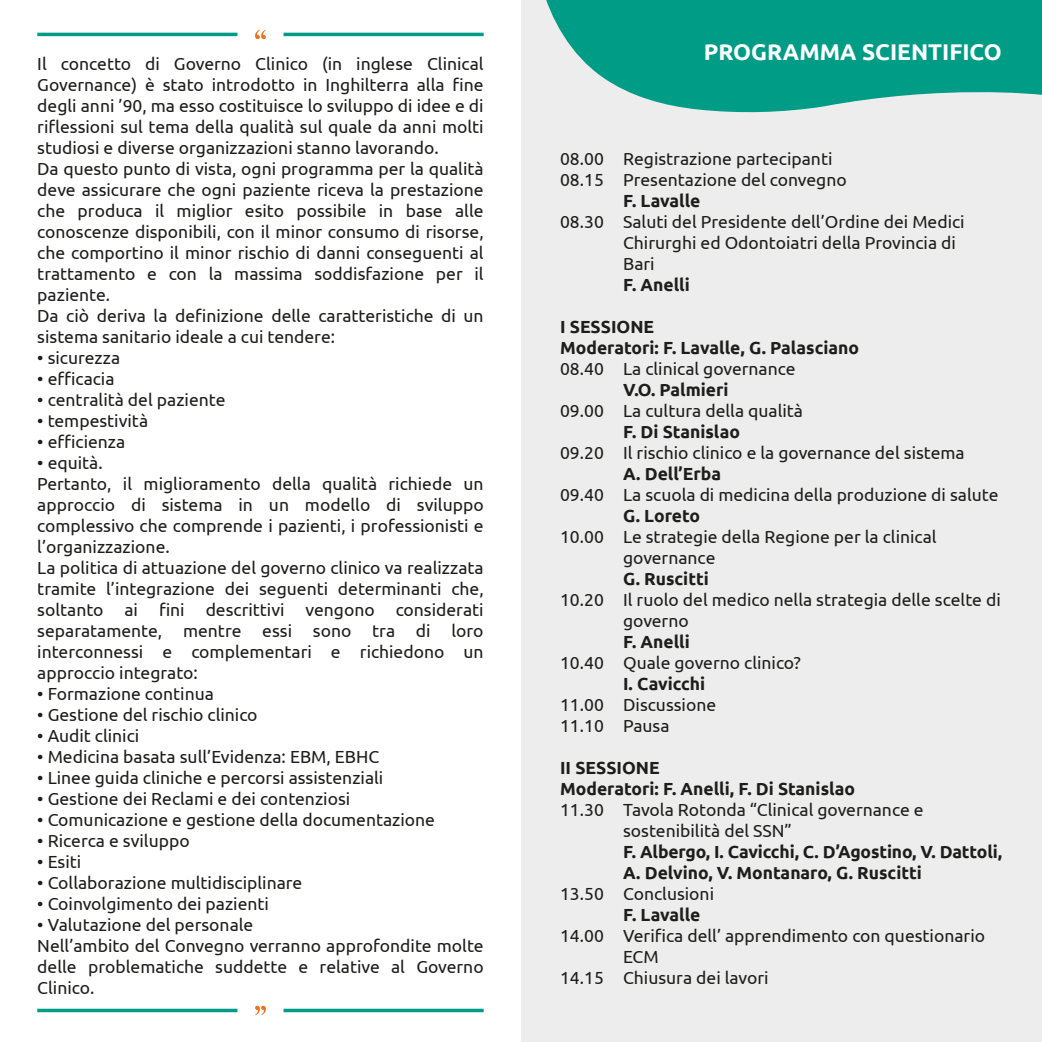
<style>
.page{position:relative;width:1042px;height:1042px;background:#fff}
.page>*{position:absolute;margin:0;border:0;box-sizing:border-box;transform-origin:0 0}
.t1{font:700 22.75px "Ubuntu";color:#fff}
.t2{font:17.5px/21px "Ubuntu";color:#1d1d1b}
.t3{font:700 17.5px/21px "Ubuntu";color:#1d1d1b}
</style>
<div class="page">
<div style="left:521px;top:0;width:521px;height:1042px;background:#ededed"></div>
<svg style="left:546px;top:0;width:496px;height:113px;fill:#009c86"></svg>
<hr style="left:37px;top:33px;width:200px;height:3px;background:#009c86">
<hr style="left:283px;top:33px;width:201px;height:3px;background:#009c86">
<svg style="left:255px;top:30px;width:11px;height:9px"></svg>
<svg style="left:37px;top:1008px;width:200px;height:4px"></svg>
<svg style="left:283px;top:1008px;width:201px;height:4px"></svg>
<svg style="left:255px;top:1006px;width:11px;height:9px"></svg>
<p class="t2" style="left:37px;top:52px;width:448px">Il concetto di Governo Clinico (in inglese Clinical Governance) è stato introdotto in Inghilterra alla fine degli anni ’90, ma esso costituisce lo sviluppo di idee e di riflessioni sul tema della qualità sul quale da anni molti studiosi e diverse organizzazioni stanno lavorando.<br>Da questo punto di vista, ogni programma per la qualità deve assicurare che ogni paziente riceva la prestazione che produca il miglior esito possibile in base alle conoscenze disponibili, con il minor consumo di risorse, che comportino il minor rischio di danni conseguenti al trattamento e con la massima soddisfazione per il paziente.<br>Da ciò deriva la definizione delle caratteristiche di un sistema sanitario ideale a cui tendere:</p>
<p class="t2" style="left:37px;top:346px;width:84px">• sicurezza</p>
<p class="t2" style="left:37px;top:367px;width:79px">• efficacia</p>
<p class="t2" style="left:37px;top:388px;width:190px">• centralità del paziente</p>
<p class="t2" style="left:37px;top:409px;width:112px">• tempestività</p>
<p class="t2" style="left:37px;top:430px;width:89px">• efficienza</p>
<p class="t2" style="left:37px;top:451px;width:448px">• equità.<br>Pertanto, il miglioramento della qualità richiede un approccio di sistema in un modello di sviluppo complessivo che comprende i pazienti, i professionisti e l’organizzazione.<br>La politica di attuazione del governo clinico va realizzata tramite l’integrazione dei seguenti determinanti che, soltanto ai fini descrittivi vengono considerati separatamente, mentre essi sono tra di loro interconnessi e complementari e richiedono un approccio integrato:</p>
<p class="t2" style="left:37px;top:682px;width:178px">• Formazione continua</p>
<p class="t2" style="left:37px;top:703px;width:222px">• Gestione del rischio clinico</p>
<p class="t2" style="left:37px;top:724px;width:103px">• Audit clinici</p>
<p class="t2" style="left:37px;top:745px;width:343px">• Medicina basata sull’Evidenza: EBM, EBHC</p>
<p class="t2" style="left:37px;top:766px;width:347px">• Linee guida cliniche e percorsi assistenziali</p>
<p class="t2" style="left:37px;top:787px;width:314px">• Gestione dei Reclami e dei contenziosi</p>
<p class="t2" style="left:37px;top:808px;width:399px">• Comunicazione e gestione della documentazione</p>
<p class="t2" style="left:37px;top:829px;width:154px">• Ricerca e sviluppo</p>
<p class="t2" style="left:37px;top:850px;width:46px">• Esiti</p>
<p class="t2" style="left:37px;top:871px;width:267px">• Collaborazione multidisciplinare</p>
<p class="t2" style="left:37px;top:892px;width:233px">• Coinvolgimento dei pazienti</p>
<p class="t2" style="left:37px;top:913px;width:448px">• Valutazione del personale<br>Nell’ambito del Convegno verranno approfondite molte delle problematiche suddette e relative al Governo Clinico.</p>
<h1 class="t1" style="left:704px;top:39px;width:300px">PROGRAMMA SCIENTIFICO</h1>
<p class="t2" style="left:560px;top:147px;width:288px">08.00 Registrazione partecipanti<br>08.15 Presentazione del convegno</p>
<p class="t3" style="left:623px;top:190px;width:79px">F. Lavalle</p>
<p class="t2" style="left:623px;top:210px;width:343px;text-indent:-63px">08.30 Saluti del Presidente dell’Ordine dei Medici<br>Chirurghi ed Odontoiatri della Provincia di<br>Bari</p>
<p class="t3" style="left:623px;top:274px;width:68px">F. Anelli</p>
<p class="t3" style="left:560px;top:316px;width:300px">I SESSIONE<br>Moderatori: F. Lavalle, G. Palasciano</p>
<p class="t2" style="left:560px;top:357px;width:237px">08.40 La clinical governance</p>
<p class="t3" style="left:623px;top:379px;width:107px">V.O. Palmieri</p>
<p class="t2" style="left:560px;top:399px;width:244px">09.00 La cultura della qualità</p>
<p class="t3" style="left:623px;top:421px;width:118px">F. Di Stanislao</p>
<p class="t2" style="left:560px;top:441px;width:406px">09.20 Il rischio clinico e la governance del sistema</p>
<p class="t3" style="left:623px;top:463px;width:99px">A. Dell’Erba</p>
<p class="t2" style="left:560px;top:483px;width:440px">09.40 La scuola di medicina della produzione di salute</p>
<p class="t3" style="left:623px;top:505px;width:79px">G. Loreto</p>
<p class="t2" style="left:623px;top:525px;width:315px;text-indent:-63px">10.00 Le strategie della Regione per la clinical governance</p>
<p class="t3" style="left:623px;top:568px;width:87px">G. Ruscitti</p>
<p class="t2" style="left:623px;top:588px;width:379px;text-indent:-63px">10.20 Il ruolo del medico nella strategia delle scelte di governo</p>
<p class="t3" style="left:623px;top:631px;width:68px">F. Anelli</p>
<p class="t2" style="left:560px;top:651px;width:242px">10.40 Quale governo clinico?</p>
<p class="t3" style="left:623px;top:673px;width:84px">I. Cavicchi</p>
<p class="t2" style="left:560px;top:693px;width:158px">11.00 Discussione<br>11.10 Pausa</p>
<p class="t3" style="left:560px;top:757px;width:297px">II SESSIONE<br>Moderatori: F. Anelli, F. Di Stanislao</p>
<p class="t2" style="left:623px;top:798px;width:302px;text-indent:-63px">11.30 Tavola Rotonda “Clinical governance e sostenibilità del SSN”</p>
<p class="t3" style="left:623px;top:841px;width:380px">F. Albergo, I. Cavicchi, C. D’Agostino, V. Dattoli,<br>A. Delvino, V. Montanaro, G. Ruscitti</p>
<p class="t2" style="left:560px;top:882px;width:155px">13.50 Conclusioni</p>
<p class="t3" style="left:623px;top:904px;width:79px">F. Lavalle</p>
<p class="t2" style="left:560px;top:924px;width:426px">14.00 Verifica dell’ apprendimento con questionario</p>
<p class="t2" style="left:623px;top:945px;width:37px">ECM</p>
<p class="t2" style="left:560px;top:966px;width:210px">14.15 Chiusura dei lavori</p>
</div>
